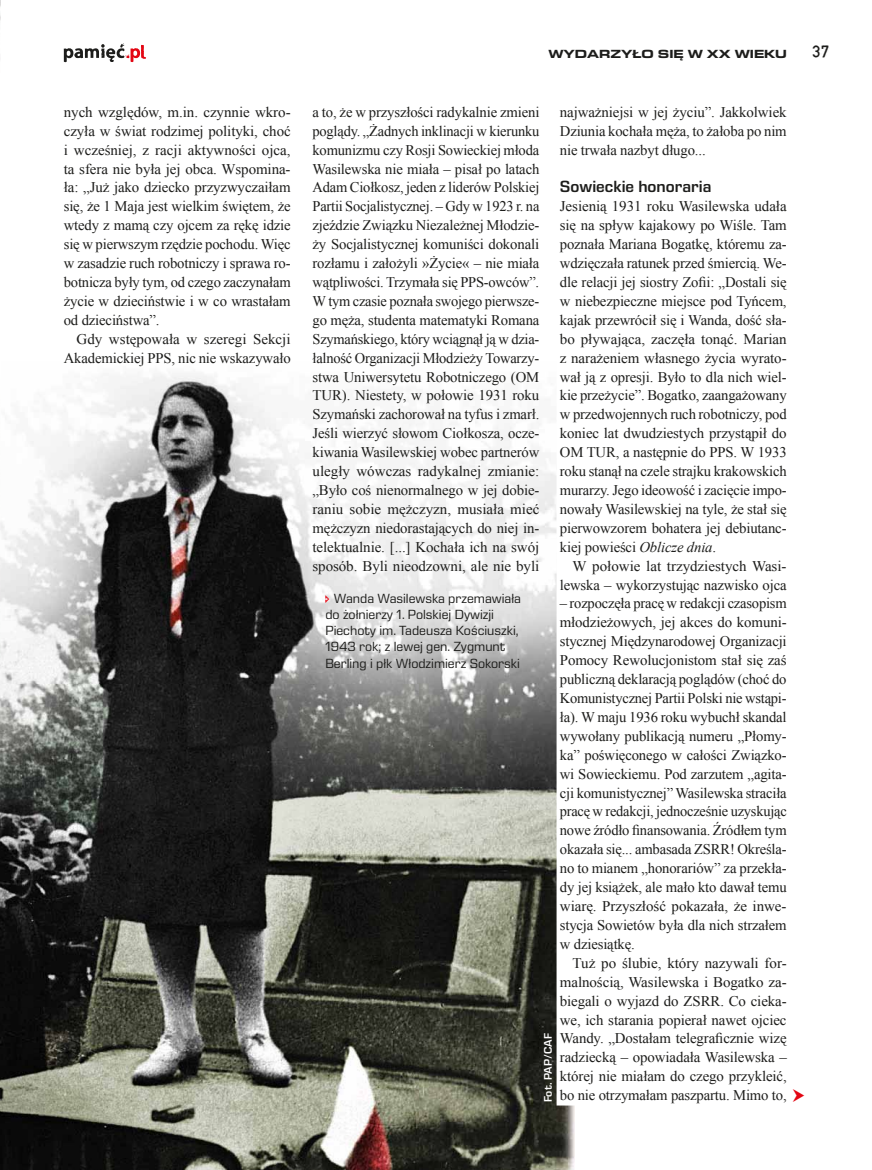
<style>
.page{position:relative;width:872px;height:1170px;background:#fff}
.page>*{position:absolute;margin:0;border:0;box-sizing:border-box;transform-origin:0 0}
.t1{font:600 16.5px "Eurostile Next LT Pro";color:#1d1d1b}
.t2{font:14.7px/18.9px "Times New Roman";letter-spacing:-.01em;color:#1d1d1b;text-align:justify}
.t3{font:13.5px/16.2px "Eurostile Next LT Pro";color:#1d1d1b}
.t4{font:700 expanded 12px "Eurostile Next LT Pro";color:#1d1d1b}
.t5{font:12px "Copystruct Normal";color:#1d1d1b}
.t6{font:600 11.25px "Eurostile Next LT Pro";letter-spacing:-.005em;color:#fff}
.s1{font-style:italic}
</style>
<div class="page">
<img style="left:0;top:374px;width:574px;height:795px">
<img style="left:0;top:0;width:1px;height:657px">
<svg style="left:64px;top:43px;width:82px;height:19px"></svg>
<svg style="left:556px;top:374px;width:18px;height:731px"></svg>
<svg style="left:325px;top:594px;width:4px;height:8px"></svg>
<p class="t2" style="left:64px;top:102px;width:228px">nych względów, m.in. czynnie wkro&shy;czyła w świat rodzimej polityki, choć i wcześniej, z racji aktywności ojca, ta sfera nie była jej obca. Wspomina&shy;ła: „Już jako dziecko przyzwyczaiłam się, że 1 Maja jest wielkim świętem, że wtedy z mamą czy ojcem za rękę idzie się w pierwszym rzędzie pochodu. Więc w zasadzie ruch robotniczy i sprawa ro&shy;botnicza były tym, od czego zaczynałam życie w dzieciństwie i w co wrastałam od dzieciństwa”.</p>
<p class="t2" style="left:64px;top:329px;width:228px;text-align:right">Gdy wstępowała w szeregi Sekcji<br>Akademickiej PPS, nic nie wskazywało</p>
<p class="t4" style="left:548px;top:47px;width:240px">WYDARZYŁO SIĘ W XX WIEKU</p>
<p class="t5" style="left:812px;top:44px;width:19px">37</p>
<p class="t2" style="left:560px;top:102px;width:228px">najważniejsi w jej życiu”. Jakkolwiek Dziunia kochała męża, to żałoba po nim nie trwała nazbyt długo...</p>
<p class="t1" style="left:560px;top:178px;width:153px">Sowieckie honoraria</p>
<p class="t2" style="left:560px;top:197px;width:228px">Jesienią 1931 roku Wasilewska udała się na spływ kajakowy po Wiśle. Tam poznała Mariana Bogatkę, któremu za&shy;wdzięczała ratunek przed śmiercią. We&shy;dle relacji jej siostry Zofii: „Dostali się w niebezpieczne miejsce pod Tyńcem, kajak przewrócił się i Wanda, dość sła&shy;bo pływająca, zaczęła tonąć. Marian z narażeniem własnego życia wyrato&shy;wał ją z opresji. Było to dla nich wiel&shy;kie przeżycie”. Bogatko, zaangażowany w przedwojennych ruch robotniczy, pod koniec lat dwudziestych przystąpił do OM TUR, a następnie do PPS. W 1933 roku stanął na czele strajku krakowskich murarzy. Jego ideowość i zacięcie impo&shy;nowały Wasilewskiej na tyle, że stał się pierwowzorem bohatera jej debiutanc&shy;kiej powieści <span class="s1">Oblicze dnia</span>.</p>
<p class="t2" style="left:560px;top:556px;width:228px;text-align:right">W połowie lat trzydziestych Wasi&shy;lewska – wykorzystując nazwisko ojca</p>
<p class="t2" style="left:560px;top:594px;width:228px">– rozpoczęła pracę w redakcji czasopism młodzieżowych, jej akces do komuni&shy;stycznej Międzynarodowej Organizacji Pomocy Rewolucjonistom stał się zaś publiczną deklaracją poglądów (choć do Komunistycznej Partii Polski nie wstąpi&shy;ła). W maju 1936 roku wybuchł skandal wywołany publikacją numeru „Płomy&shy;ka” poświęconego w całości Związko&shy;wi Sowieckiemu. Pod zarzutem „agita&shy;cji komunistycznej” Wasilewska straciła pracę w redakcji, jednocześnie uzyskując nowe źródło finansowania. Źródłem tym okazała się... ambasada ZSRR! Określa&shy;no to mianem „honorariów” za przekła&shy;dy jej książek, ale mało kto dawał temu wiarę. Przyszłość pokazała, że inwe&shy;stycja Sowietów była dla nich strzałem w dziesiątkę.</p>
<p class="t2" style="left:560px;top:953px;width:228px;text-indent:13px">Tuż po ślubie, który nazywali for&shy;malnością, Wasilewska i Bogatko za&shy;biegali o wyjazd do ZSRR. Co cieka&shy;we, ich starania popierał nawet ojciec Wandy. „Dostałam telegraficznie wizę radziecką – opowiadała Wasilewska – której nie miałam do czego przykleić, bo nie otrzymałam paszpartu. Mimo to,</p>
<p class="t2" style="left:312px;top:102px;width:228px">a to, że w przyszłości radykalnie zmieni poglądy. „Żadnych inklinacji w kierunku komunizmu czy Rosji Sowieckiej młoda Wasilewska nie miała – pisał po latach Adam Ciołkosz, jeden z liderów Polskiej Partii Socjalistycznej. – Gdy w 1923 r. na zjeździe Związku Niezależnej Młodzie&shy;ży Socjalistycznej komuniści dokonali rozłamu i założyli »Życie« – nie miała wątpliwości. Trzymała się PPS-owców”.<br>W tym czasie poznała swojego pierwsze&shy;go męża, studenta matematyki Romana Szymańskiego, który wciągnął ją w dzia&shy;łalność Organizacji Młodzieży Towarzy&shy;stwa Uniwersytetu Robotniczego (OM TUR). Niestety, w połowie 1931 roku Szymański zachorował na tyfus i zmarł.<br>Jeśli wierzyć słowom Ciołkosza, ocze&shy;kiwania Wasilewskiej wobec partnerów uległy wówczas radykalnej zmianie: „Było coś nienormalnego w jej dobie&shy;raniu sobie mężczyzn, musiała mieć mężczyzn niedorastających do niej in&shy;telektualnie. [...] Kochała ich na swój sposób. Byli nieodzowni, ale nie byli</p>
<p class="t3" style="left:325px;top:590px;width:197px;text-indent:9px">Wanda Wasilewska przemawiała do żołnierzy 1. Polskiej Dywizji<br>Piechoty im. Tadeusza Kościuszki,<br>1943 rok; z lewej gen. Zygmunt<br>Berling i płk Włodzimierz Sokorski</p>
<p class="t6" style="left:542px;top:1102px;width:71px;rotate:-90deg">Fot. PAP/CAF</p>
</div>
